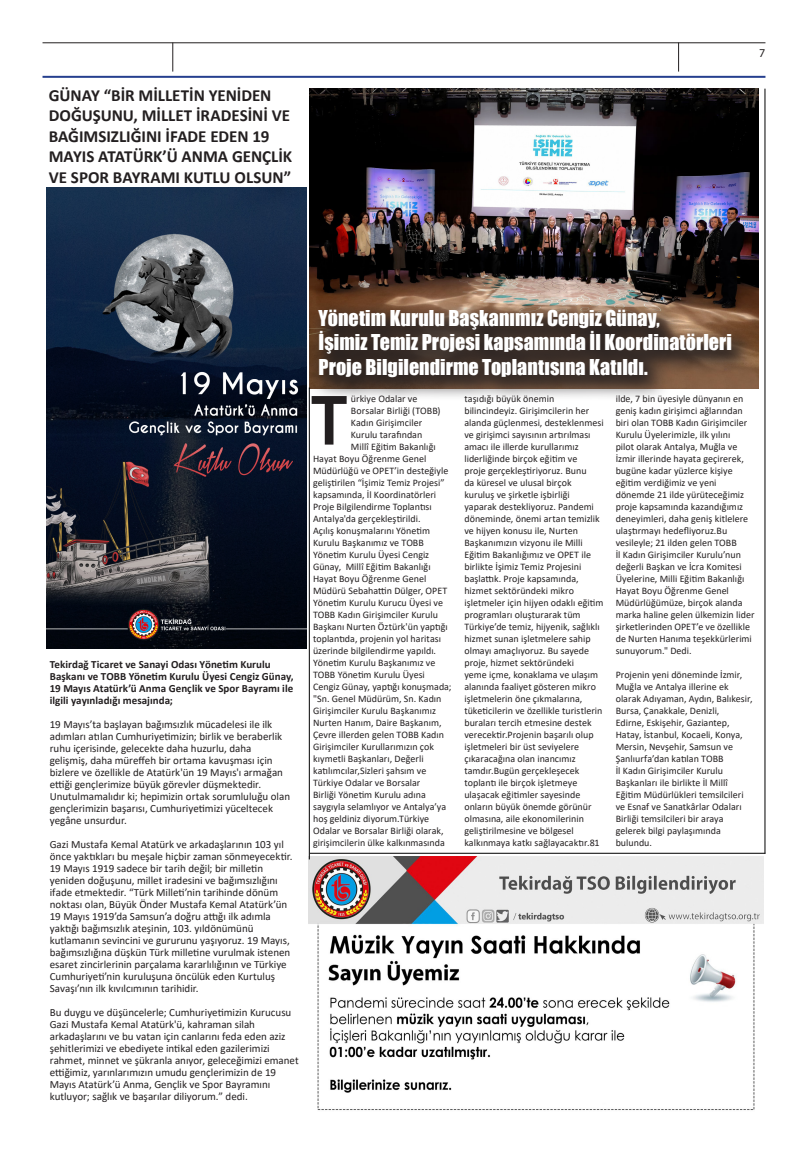
<style>
.page{position:relative;width:808px;height:1163px;background:#fff}
.page>*{position:absolute;margin:0;border:0;box-sizing:border-box;transform-origin:0 0}
.t1{font:600 69.6px "Hurme Geometric Sans 1";color:#231f20}
.t2{font:20.1px "Impact";color:#fff}
.t3{font:700 17px/20.4px "Calibri";color:#231f20}
.t4{font:12px "Myriad Pro";color:#231f20}
.t5{font:11px/12px "Calibri";letter-spacing:-.005em;color:#231f20}
.t6{font:700 11px/12px "Calibri";color:#231f20}
.t7{font:10px/12px "Calibri";color:#231f20}
</style>
<div class="page">
<hr style="left:43px;top:43px;width:722px;height:1px;background:#231f20">
<hr style="left:43px;top:76px;width:722px;height:2px;background:#253f8e">
<svg style="left:173px;top:43px;width:1px;height:29px"></svg>
<svg style="left:678px;top:43px;width:1px;height:29px"></svg>
<img style="left:310px;top:89px;width:449px;height:299px">
<svg style="left:308px;top:299px;width:449px;height:103px;background:#69574c"></svg>
<hr style="left:310px;top:852px;width:455px;height:1px;background:#000">
<hr style="left:764px;top:89px;width:1px;height:764px;background:#000">
<img style="left:309px;top:856px;width:455px;height:254px">
<img style="left:47px;top:187px;width:259px;height:461px">
<hr style="left:309px;top:387px;width:1px;height:472px;background:#000">
<p class="t3" style="left:49px;top:85px;width:245px">GÜNAY “BİR MİLLETİN YENİDEN<br>DOĞUŞUNU, MİLLET İRADESİNİ VE<br>BAĞIMSIZLIĞINI İFADE EDEN 19<br>MAYIS ATATÜRK’Ü ANMA GENÇLİK<br>VE SPOR BAYRAMI KUTLU OLSUN”</p>
<p class="t4" style="left:759px;top:45px;width:8px">7</p>
<p class="t6" style="left:50px;top:657px;width:245px">Tekirdağ Ticaret ve Sanayi Odası Yönetim Kurulu Başkanı ve TOBB Yönetim Kurulu Üyesi Cengiz Günay, 19 Mayıs Atatürk’ü Anma Gençlik ve Spor Bayramı ile ilgili yayınladığı mesajında;</p>
<p class="t5" style="left:50px;top:717px;width:242px">19 Mayıs’ta başlayan bağımsızlık mücadelesi ile ilk adımları atılan Cumhuriyetimizin; birlik ve beraberlik ruhu içerisinde, gelecekte daha huzurlu, daha gelişmiş, daha müreffeh bir ortama kavuşması için bizlere ve özellikle de Atatürk'ün 19 Mayıs'ı armağan ettiği gençlerimize büyük görevler düşmektedir.<br>Unutulmamalıdır ki; hepimizin ortak sorumluluğu olan gençlerimizin başarısı, Cumhuriyetimizi yüceltecek yegâne unsurdur.</p>
<p class="t5" style="left:50px;top:837px;width:244px">Gazi Mustafa Kemal Atatürk ve arkadaşlarının 103 yıl önce yaktıkları bu meşale hiçbir zaman sönmeyecektir.<br>19 Mayıs 1919 sadece bir tarih değil; bir milletin yeniden doğuşunu, millet iradesini ve bağımsızlığını ifade etmektedir. “Türk Milleti’nin tarihinde dönüm noktası olan, Büyük Önder Mustafa Kemal Atatürk’ün 19 Mayıs 1919’da Samsun’a doğru attığı ilk adımla yaktığı bağımsızlık ateşinin, 103. yıldönümünü kutlamanın sevincini ve gururunu yaşıyoruz. 19 Mayıs, bağımsızlığına düşkün Türk milletine vurulmak istenen esaret zincirlerinin parçalama kararlılığının ve Türkiye Cumhuriyeti’nin kuruluşuna öncülük eden Kurtuluş Savaşı’nın ilk kıvılcımının tarihidir.</p>
<p class="t5" style="left:50px;top:1005px;width:250px">Bu duygu ve düşüncelerle; Cumhuriyetimizin Kurucusu Gazi Mustafa Kemal Atatürk'ü, kahraman silah arkadaşlarını ve bu vatan için canlarını feda eden aziz şehitlerimizi ve ebediyete intikal eden gazilerimizi rahmet, minnet ve şükranla anıyor, geleceğimizi emanet ettiğimiz, yarınlarımızın umudu gençlerimizin de 19<br>Mayıs Atatürk’ü Anma, Gençlik ve Spor Bayramını kutluyor; sağlık ve başarılar diliyorum.” dedi.</p>
<p class="t2" style="left:319px;top:303px;width:343px">Yönetim Kurulu Başkanımız Cengiz Günay,</p>
<p class="t2" style="left:319px;top:327px;width:415px">İşimiz Temiz Projesi kapsamında İl Koordinatörleri</p>
<p class="t2" style="left:319px;top:351px;width:331px">Proje Bilgilendirme Toplantısına Katıldı.</p>
<p class="t7" style="left:351px;top:392px;width:68px">ürkiye Odalar ve</p>
<p class="t7" style="left:351px;top:404px;width:91px">Borsalar Birliği (TOBB)</p>
<p class="t7" style="left:351px;top:416px;width:73px">Kadın Girişimciler</p>
<p class="t7" style="left:351px;top:428px;width:73px">Kurulu tarafından</p>
<p class="t7" style="left:351px;top:440px;width:86px">Millî Eğitim Bakanlığı</p>
<p class="t7" style="left:313px;top:452px;width:115px">Hayat Boyu Öğrenme Genel</p>
<p class="t7" style="left:313px;top:464px;width:137px">Müdürlüğü ve OPET’in desteğiyle</p>
<p class="t7" style="left:313px;top:476px;width:133px">geliştirilen “İşimiz Temiz Projesi”</p>
<p class="t7" style="left:313px;top:488px;width:125px">kapsamında, İl Koordinatörleri</p>
<p class="t7" style="left:313px;top:500px;width:120px">Proje Bilgilendirme Toplantısı</p>
<p class="t7" style="left:313px;top:512px;width:109px">Antalya'da gerçekleştirildi.</p>
<p class="t7" style="left:313px;top:524px;width:136px">Açılış konuşmalarını Yönetim<br>Kurulu Başkanımız ve TOBB<br>Yönetim Kurulu Üyesi Cengiz<br>Günay, Millî Eğitim Bakanlığı<br>Hayat Boyu Öğrenme Genel<br>Müdürü Sebahattin Dülger, OPET<br>Yönetim Kurulu Kurucu Üyesi ve<br>TOBB Kadın Girişimciler Kurulu<br>Başkanı Nurten Öztürk'ün yaptığı toplantıda, projenin yol haritası üzerinde bilgilendirme yapıldı.</p>
<p class="t7" style="left:313px;top:656px;width:140px">Yönetim Kurulu Başkanımız ve<br>TOBB Yönetim Kurulu Üyesi<br>Cengiz Günay, yaptığı konuşmada;</p>
<p class="t7" style="left:313px;top:692px;width:135px">"Sn. Genel Müdürüm, Sn. Kadın<br>Girişimciler Kurulu Başkanımız<br>Nurten Hanım, Daire Başkanım,<br>Çevre illerden gelen TOBB Kadın<br>Girişimciler Kurullarımızın çok kıymetli Başkanları, Değerli katılımcılar,Sizleri şahsım ve<br>Türkiye Odalar ve Borsalar<br>Birliği Yönetim Kurulu adına saygıyla selamlıyor ve Antalya’ya hoş geldiniz diyorum.Türkiye<br>Odalar ve Borsalar Birliği olarak, girişimcilerin ülke kalkınmasında</p>
<p class="t7" style="left:464px;top:392px;width:141px">taşıdığı büyük önemin bilincindeyiz. Girişimcilerin her alanda güçlenmesi, desteklenmesi ve girişimci sayısının artırılması amacı ile illerde kurullarımız liderliğinde birçok eğitim ve<br>proje gerçekleştiriyoruz. Bunu<br>da küresel ve ulusal birçok kuruluş ve şirketle işbirliği yaparak destekliyoruz. Pandemi döneminde, önemi artan temizlik ve hijyen konusu ile, Nurten<br>Başkanımızın vizyonu ile Milli<br>Eğitim Bakanlığımız ve OPET ile birlikte İşimiz Temiz Projesini başlattık. Proje kapsamında, hizmet sektöründeki mikro işletmeler için hijyen odaklı eğitim programları oluşturarak tüm<br>Türkiye’de temiz, hijyenik, sağlıklı hizmet sunan işletmelere sahip olmayı amaçlıyoruz. Bu sayede proje, hizmet sektöründeki<br>yeme içme, konaklama ve ulaşım alanında faaliyet gösteren mikro işletmelerin öne çıkmalarına, tüketicilerin ve özellikle turistlerin buraları tercih etmesine destek verecektir.Projenin başarılı olup işletmeleri bir üst seviyelere çıkaracağına olan inancımız tamdır.Bugün gerçekleşecek toplantı ile birçok işletmeye ulaşacak eğitimler sayesinde onların büyük önemde görünür olmasına, aile ekonomilerinin geliştirilmesine ve bölgesel kalkınmaya katkı sağlayacaktır.81</p>
<p class="t7" style="left:616px;top:392px;width:140px">ilde, 7 bin üyesiyle dünyanın en geniş kadın girişimci ağlarından biri olan TOBB Kadın Girişimciler<br>Kurulu Üyelerimizle, ilk yılını<br>pilot olarak Antalya, Muğla ve<br>İzmir illerinde hayata geçirerek, bugüne kadar yüzlerce kişiye eğitim verdiğimiz ve yeni dönemde 21 ilde yürüteceğimiz proje kapsamında kazandığımız deneyimleri, daha geniş kitlelere ulaştırmayı hedefliyoruz.Bu vesileyle; 21 ilden gelen TOBB<br>İl Kadın Girişimciler Kurulu’nun değerli Başkan ve İcra Komitesi<br>Üyelerine, Milli Eğitim Bakanlığı<br>Hayat Boyu Öğrenme Genel<br>Müdürlüğümüze, birçok alanda marka haline gelen ülkemizin lider şirketlerinden OPET’e ve özellikle de Nurten Hanıma teşekkürlerimi sunuyorum." Dedi.</p>
<p class="t1" style="left:310px;top:371px;width:39px">T</p>
<p class="t7" style="left:616px;top:668px;width:138px">Projenin yeni döneminde İzmir,<br>Muğla ve Antalya illerine ek olarak Adıyaman, Aydın, Balıkesir,<br>Bursa, Çanakkale, Denizli,<br>Edirne, Eskişehir, Gaziantep,<br>Hatay, İstanbul, Kocaeli, Konya,<br>Mersin, Nevşehir, Samsun ve<br>Şanlıurfa’dan katılan TOBB<br>İl Kadın Girişimciler Kurulu<br>Başkanları ile birlikte İl Millî<br>Eğitim Müdürlükleri temsilcileri ve Esnaf ve Sanatkârlar Odaları<br>Birliği temsilcileri bir araya gelerek bilgi paylaşımında bulundu.</p>
</div>
